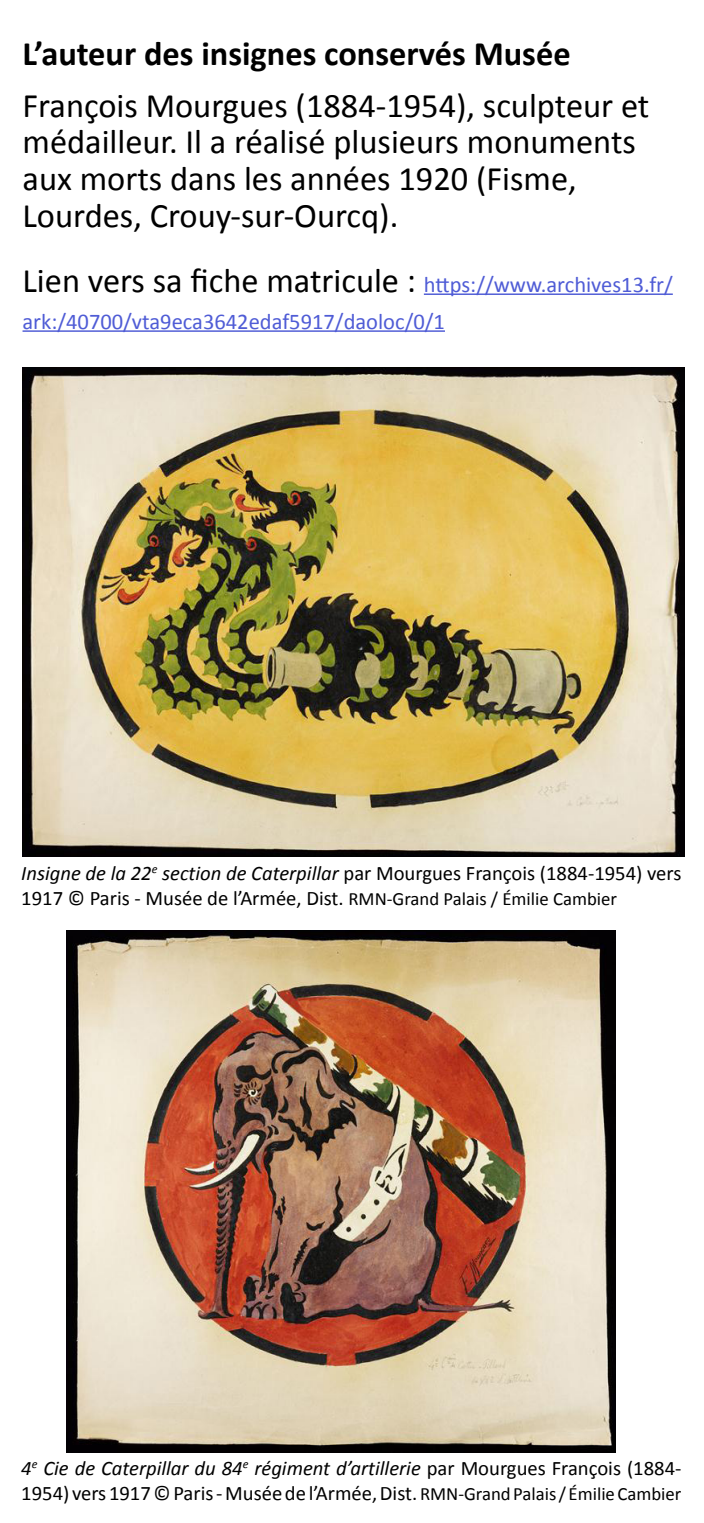
<style>
.page{position:relative;width:704px;height:1523px;background:#fff}
.page>*{position:absolute;margin:0;border:0;box-sizing:border-box;transform-origin:0 0}
.t1{font:34.38px/36.9px "Calibri";color:#000}
.t2{font:700 34.38px "Calibri";color:#000}
.t3{font:22.5px/36.9px "Calibri";color:#4f5cd6}
.t4{font:20.62px/25px "Calibri";color:#000}
.s1{font-size:34.38px;color:#000}
.s2{font-style:italic}
.s3{font-size:18.75px}
</style>
<div class="page">
<hr style="left:423px;top:293px;width:249px;height:2px;background:#4f5cd6">
<hr style="left:22px;top:330px;width:422px;height:2px;background:#4f5cd6">
<img style="left:22px;top:367px;width:662px;height:489px">
<img style="left:67px;top:930px;width:548px;height:522px">
<p class="t2" style="left:22px;top:29px;width:549px">L’auteur des insignes conservés Musée</p>
<p class="t1" style="left:22px;top:86px;width:628px">François Mourgues (1884-1954), sculpteur et médailleur. Il a réalisé plusieurs monuments aux morts dans les années 1920 (Fisme, Lourdes, Crouy-sur-Ourcq).</p>
<p class="t3" style="left:22px;top:265px;width:651px"><span class="s1">Lien vers sa fiche matricule :</span> https://www.archives13.fr/ ark:/40700/vta9eca3642edaf5917/daoloc/0/1</p>
<p class="t4" style="left:21px;top:859px;width:661px"><span class="s2">Insigne de la 22</span><sup>e</sup> <span class="s2">section de Caterpillar</span> par Mourgues François (1884-1954) vers<br>1917 © Paris - Musée de l’Armée, Dist. <span class="s3">RMN-Grand Palais / Émilie Cambier</span></p>
<p class="t4" style="left:21px;top:1454px;width:661px"><span class="s2">4</span><sup>e</sup> <span class="s2">Cie de Caterpillar du 84</span><sup>e</sup> <span class="s2">régiment d’artillerie</span> par Mourgues François (1884-<br>1954) vers 1917 ©Paris - Musée de l’Armée, Dist. <span class="s3">RMN-Grand Palais / Émilie Cambier</span></p>
</div>
